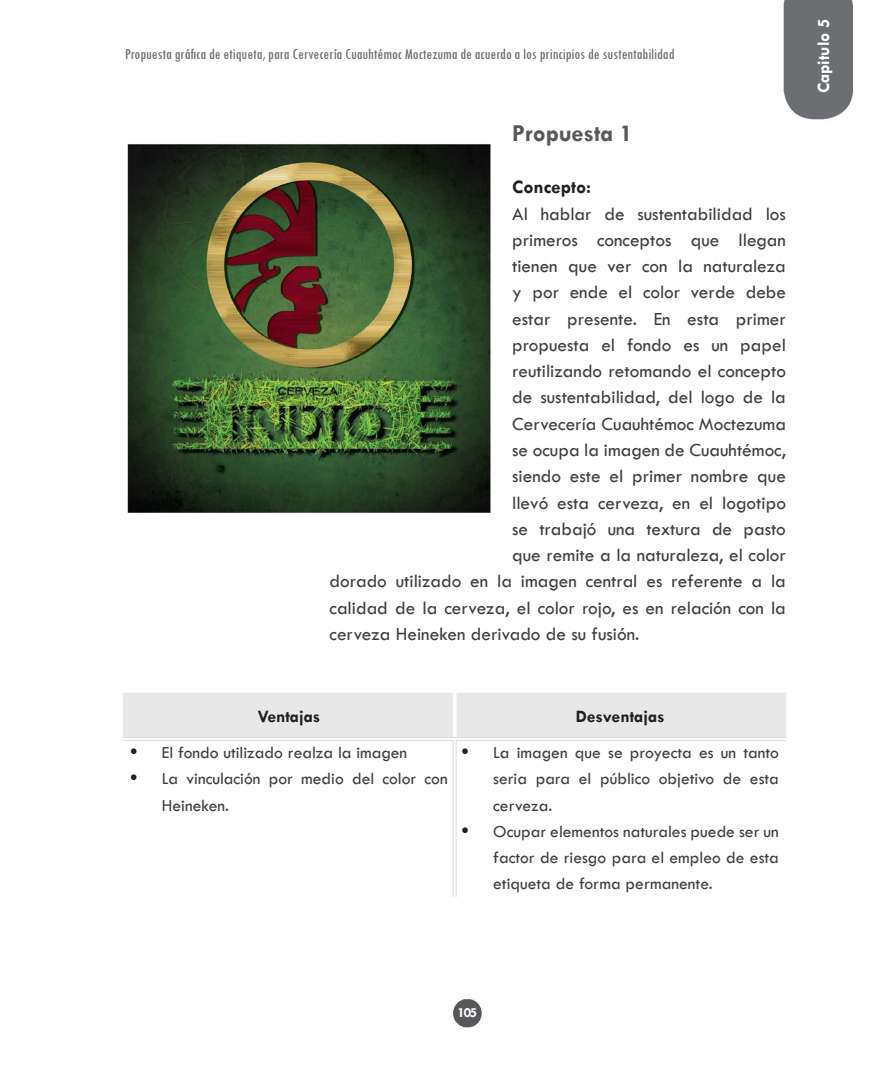
<style>
.page{position:relative;width:882px;height:1071px;background:#fff}
.page>*{position:absolute;margin:0;border:0;box-sizing:border-box;transform-origin:0 0}
.t1{font:700 24.5px "Tw Cen";color:#57585a}
.t2{font:19.25px "Tw Cen";color:#3e3e3f}
.t3{font:700 19.25px "Tw Cen";color:#231f20}
.t4{font:17.5px/26.2px "Tw Cen";color:#3e3e3f;text-align:justify}
.t5{font:700 17.5px "Tw Cen";color:#231f20}
.t6{font:700 17.5px "Tw Cen";color:#fff}
.t7{font:condensed 15.75px "Tw Cen";color:#6c6d70}
.t8{font:700 14px "Tw Cen";color:#fff}
.s1{font-weight:700;font-size:19.25px;color:#231f20}
</style>
<div class="page">
<img style="left:123px;top:0;width:730px;height:1028px">
<p class="t7" style="left:125px;top:45px;width:551px">Propuesta gráfica de etiqueta, para Cervecería Cuauhtémoc Moctezuma de acuerdo a los principios de sustentabilidad</p>
<p class="t1" style="left:512px;top:118px;width:122px">Propuesta 1</p>
<p class="t3" style="left:512px;top:176px;width:81px">Concepto:</p>
<p class="t2" style="left:512px;top:202px;width:275px">Al hablar de sustentabilidad los</p>
<p class="t2" style="left:512px;top:228px;width:275px">primeros conceptos que llegan</p>
<p class="t2" style="left:512px;top:255px;width:275px">tienen que ver con la naturaleza</p>
<p class="t2" style="left:512px;top:281px;width:275px">y por ende el color verde debe</p>
<p class="t2" style="left:512px;top:307px;width:275px">estar presente. En esta primer</p>
<p class="t2" style="left:512px;top:333px;width:275px">propuesta el fondo es un papel</p>
<p class="t2" style="left:512px;top:360px;width:275px">reutilizando retomando el concepto</p>
<p class="t2" style="left:512px;top:386px;width:275px">de sustentabilidad, del logo de la</p>
<p class="t2" style="left:512px;top:412px;width:275px">Cervecería Cuauhtémoc Moctezuma</p>
<p class="t2" style="left:512px;top:438px;width:275px">se ocupa la imagen de Cuauhtémoc,</p>
<p class="t2" style="left:512px;top:465px;width:275px">siendo este el primer nombre que</p>
<p class="t2" style="left:512px;top:491px;width:275px">llevó esta cerveza, en el logotipo</p>
<p class="t2" style="left:512px;top:517px;width:275px">se trabajó una textura de pasto</p>
<p class="t2" style="left:512px;top:543px;width:275px">que remite a la naturaleza, el color</p>
<p class="t2" style="left:330px;top:570px;width:458px">dorado utilizado en la imagen central es referente a la</p>
<p class="t2" style="left:330px;top:596px;width:458px">calidad de la cerveza, el color rojo, es en relación con la</p>
<p class="t2" style="left:330px;top:622px;width:311px">cerveza Heineken derivado de su fusión.</p>
<p class="t5" style="left:258px;top:706px;width:64px">Ventajas</p>
<p class="t5" style="left:576px;top:706px;width:90px">Desventajas</p>
<p class="t4" style="left:130px;top:739px;width:278px"><span class="s1">•</span> El fondo utilizado realza la imagen</p>
<p class="t4" style="left:162px;top:766px;width:287px;text-indent:-32px"><span class="s1">•</span> La vinculación por medio del color con<br>Heineken.</p>
<p class="t4" style="left:493px;top:739px;width:287px;text-indent:-32px"><span class="s1">•</span> La imagen que se proyecta es un tanto seria para el público objetivo de esta cerveza.</p>
<p class="t4" style="left:493px;top:818px;width:287px;text-indent:-32px"><span class="s1">•</span> Ocupar elementos naturales puede ser un factor de riesgo para el empleo de esta etiqueta de forma permanente.</p>
<p class="t6" style="left:813px;top:93px;width:76px;rotate:-90deg">Capitulo 5</p>
<p class="t8" style="left:458px;top:1004px;width:21px">105</p>
</div>
